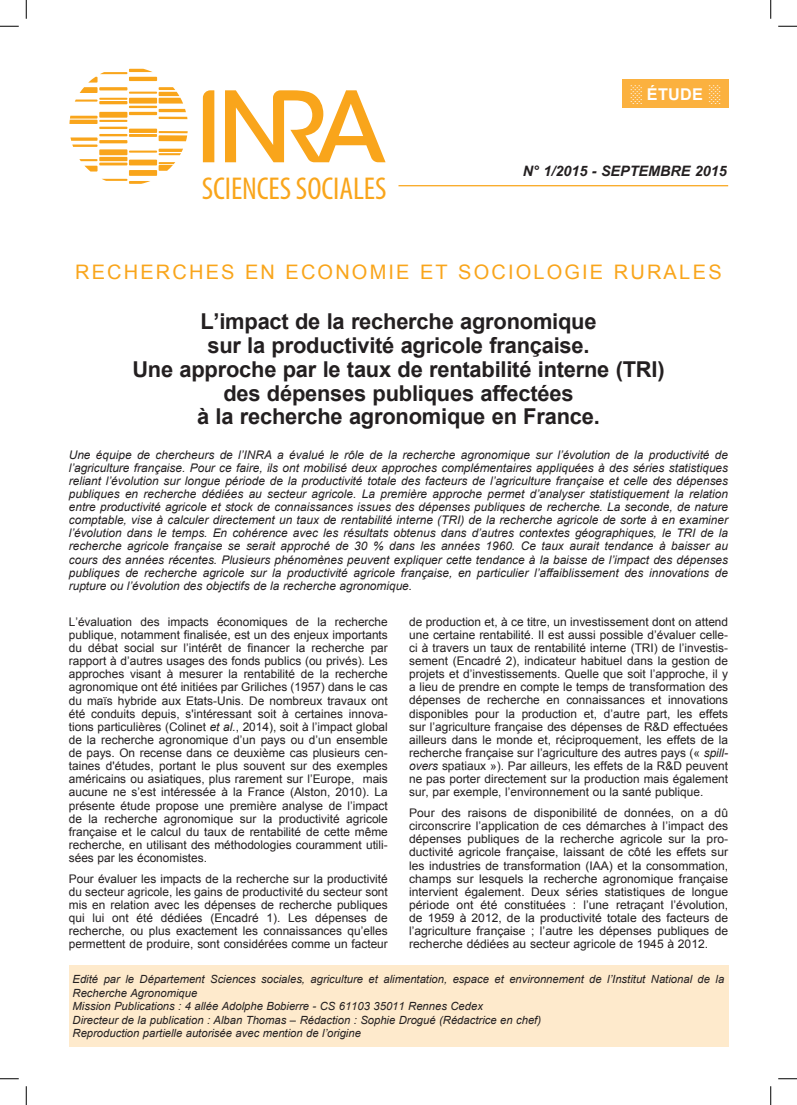
<style>
.page{position:relative;width:797px;height:1105px;background:#fff}
.page>*{position:absolute;margin:0;border:0;box-sizing:border-box;transform-origin:0 0}
.t1{font:condensed 31.75px "Myriad Pro";letter-spacing:-.005em;color:#f9a51b}
.t2{font:700 21.88px/23.8px "Arial";letter-spacing:-.01em;color:#231f20;text-align:center}
.t3{font:20px "Arial";letter-spacing:.11em;color:#f9a51b}
.t4{font:700 16.25px "Arial";letter-spacing:.015em;color:#fff}
.t5{font:italic 700 14.38px "Arial";color:#231f20}
.t6{font:11.88px/13.1px "Arial";color:#231f20;text-align:justify}
.t7{font:italic 11.88px/13.1px "Arial";color:#231f20;text-align:justify}
.t8{font:italic 11.25px/13.5px "Arial";color:#231f20}
.s1{font-style:italic}
</style>
<div class="page">
<hr style="left:398px;top:185px;width:330px;height:1px;background:#f9a51b">
<svg style="left:203px;top:90px;width:182px;height:72px"></svg>
<svg style="left:70px;top:137px;width:27px;height:10px"></svg>
<svg style="left:79px;top:159px;width:18px;height:13px"></svg>
<svg style="left:69px;top:116px;width:28px;height:8px"></svg>
<svg style="left:75px;top:100px;width:22px;height:2px"></svg>
<svg style="left:80px;top:69px;width:73px;height:24px"></svg>
<hr style="left:129px;top:134px;width:28px;height:3px;background:#f9a51b">
<hr style="left:129px;top:112px;width:28px;height:3px;background:#f9a51b">
<hr style="left:129px;top:151px;width:28px;height:2px;background:#f9a51b">
<hr style="left:129px;top:129px;width:28px;height:4px;background:#f9a51b">
<hr style="left:129px;top:106px;width:28px;height:2px;background:#f9a51b">
<hr style="left:99px;top:87px;width:28px;height:3px;background:#f9a51b">
<div style="left:129px;top:160px;width:28px;height:5px;background:#f9a51b"></div>
<div style="left:129px;top:170px;width:28px;height:6px;background:#f9a51b"></div>
<svg style="left:159px;top:131px;width:29px;height:10px"></svg>
<svg style="left:159px;top:149px;width:24px;height:6px"></svg>
<hr style="left:129px;top:77px;width:28px;height:4px;background:#f9a51b">
<hr style="left:129px;top:92px;width:28px;height:2px;background:#f9a51b">
<svg style="left:159px;top:162px;width:16px;height:9px"></svg>
<div style="left:129px;top:98px;width:28px;height:6px;background:#f9a51b"></div>
<svg style="left:102px;top:179px;width:48px;height:5px"></svg>
<hr style="left:99px;top:157px;width:28px;height:4px;background:#f9a51b">
<hr style="left:99px;top:163px;width:28px;height:2px;background:#f9a51b">
<svg style="left:159px;top:87px;width:28px;height:32px"></svg>
<hr style="left:99px;top:98px;width:28px;height:2px;background:#f9a51b">
<div style="left:99px;top:112px;width:28px;height:6px;background:#f9a51b"></div>
<hr style="left:99px;top:120px;width:28px;height:2px;background:#f9a51b">
<hr style="left:99px;top:101px;width:28px;height:3px;background:#f9a51b">
<hr style="left:99px;top:140px;width:28px;height:3px;background:#f9a51b">
<div style="left:99px;top:149px;width:28px;height:6px;background:#f9a51b"></div>
<hr style="left:99px;top:127px;width:28px;height:2px;background:#f9a51b">
<hr style="left:99px;top:134px;width:28px;height:2px;background:#f9a51b">
<div style="left:69px;top:965px;width:659px;height:82px;background:#feeacc"></div>
<div style="left:622px;top:79px;width:106px;height:29px;background:#fbb13f"></div>
<svg style="left:0;top:25px;width:19px;height:2px"></svg>
<svg style="left:778px;top:25px;width:19px;height:2px"></svg>
<svg style="left:0;top:1078px;width:19px;height:1px"></svg>
<svg style="left:778px;top:1078px;width:19px;height:1px"></svg>
<svg style="left:25px;top:0;width:2px;height:19px"></svg>
<svg style="left:25px;top:1086px;width:2px;height:19px"></svg>
<svg style="left:770px;top:0;width:1px;height:19px"></svg>
<svg style="left:770px;top:1086px;width:1px;height:19px"></svg>
<h1 class="t1" style="left:202px;top:169px;width:186px">SCIENCES SOCIALES</h1>
<h3 class="t4" style="left:630px;top:83px;width:91px">░ ÉTUDE ░</h3>
<p class="t5" style="left:523px;top:162px;width:205px">N° 1/2015 - SEPTEMBRE 2015</p>
<h3 class="t3" style="left:75px;top:259px;width:648px">RECHERCHES EN ECONOMIE ET SOCIOLOGIE RURALES</h3>
<h2 class="t2" style="left:132px;top:310px;width:534px">L’impact de la recherche agronomique<br>sur la productivité agricole française.<br>Une approche par le taux de rentabilité interne (TRI) des dépenses publiques affectées<br>à la recherche agronomique en France.</h2>
<p class="t7" style="left:69px;top:448px;width:661px">Une équipe de chercheurs de l’INRA a évalué le rôle de la recherche agronomique sur l’évolution de la productivité de l’agriculture française. Pour ce faire, ils ont mobilisé deux approches complémentaires appliquées à des séries statistiques reliant l’évolution sur longue période de la productivité totale des facteurs de l’agriculture française et celle des dépenses publiques en recherche dédiées au secteur agricole. La première approche permet d’analyser statistiquement la relation entre productivité agricole et stock de connaissances issues des dépenses publiques de recherche. La seconde, de nature comptable, vise à calculer directement un taux de rentabilité interne (TRI) de la recherche agricole de sorte à en examiner l’évolution dans le temps. En cohérence avec les résultats obtenus dans d’autres contextes géographiques, le TRI de la recherche agricole française se serait approché de 30 % dans les années 1960. Ce taux aurait tendance à baisser au cours des années récentes. Plusieurs phénomènes peuvent expliquer cette tendance à la baisse de l’impact des dépenses publiques de recherche agricole sur la productivité agricole française, en particulier l’affaiblissement des innovations de rupture ou l’évolution des objectifs de la recherche agronomique.</p>
<p class="t6" style="left:69px;top:615px;width:320px">L’évaluation des impacts économiques de la recherche publique, notamment finalisée, est un des enjeux importants du débat social sur l’intérêt de financer la recherche par rapport à d’autres usages des fonds publics (ou privés). Les approches visant à mesurer la rentabilité de la recherche agronomique ont été initiées par Griliches (1957) dans le cas du maïs hybride aux Etats-Unis. De nombreux travaux ont été conduits depuis, s'intéressant soit à certaines innova&shy;tions particulières (Colinet <span class="s1">et al.</span>, 2014), soit à l’impact global de la recherche agronomique d’un pays ou d’un ensemble de pays. On recense dans ce deuxième cas plusieurs cen&shy;taines d'études, portant le plus souvent sur des exemples américains ou asiatiques, plus rarement sur l’Europe, mais aucune ne s’est intéressée à la France (Alston, 2010). La présente étude propose une première analyse de l’impact de la recherche agronomique sur la productivité agricole française et le calcul du taux de rentabilité de cette même recherche, en utilisant des méthodologies couramment utili&shy;sées par les économistes.</p>
<p class="t6" style="left:69px;top:872px;width:320px">Pour évaluer les impacts de la recherche sur la productivité du secteur agricole, les gains de productivité du secteur sont mis en relation avec les dépenses de recherche publiques qui lui ont été dédiées (Encadré 1). Les dépenses de recherche, ou plus exactement les connaissances qu’elles permettent de produire, sont considérées comme un facteur</p>
<p class="t6" style="left:409px;top:615px;width:320px">de production et, à ce titre, un investissement dont on attend une certaine rentabilité. Il est aussi possible d’évaluer celle&shy;ci à travers un taux de rentabilité interne (TRI) de l’investis&shy;sement (Encadré 2), indicateur habituel dans la gestion de projets et d’investissements. Quelle que soit l’approche, il y a lieu de prendre en compte le temps de transformation des dépenses de recherche en connaissances et innovations disponibles pour la production et, d’autre part, les effets sur l’agriculture française des dépenses de R&amp;D effectuées ailleurs dans le monde et, réciproquement, les effets de la recherche française sur l’agriculture des autres pays (« <span class="s1">spill&shy;overs</span> spatiaux »). Par ailleurs, les effets de la R&amp;D peuvent ne pas porter directement sur la production mais également sur, par exemple, l’environnement ou la santé publique.</p>
<p class="t6" style="left:409px;top:806px;width:320px">Pour des raisons de disponibilité de données, on a dû circonscrire l’application de ces démarches à l’impact des dépenses publiques de la recherche agricole sur la pro&shy;ductivité agricole française, laissant de côté les effets sur les industries de transformation (IAA) et la consommation, champs sur lesquels la recherche agronomique française intervient également. Deux séries statistiques de longue période ont été constituées : l’une retraçant l’évolution, de 1959 à 2012, de la productivité totale des facteurs de l’agriculture française ; l’autre les dépenses publiques de recherche dédiées au secteur agricole de 1945 à 2012.</p>
<p class="t8" style="left:73px;top:973px;width:653px">Edité par le Département Sciences sociales, agriculture et alimentation, espace et environnement de l’Institut National de la Recherche Agronomique<br>Mission Publications : 4 allée Adolphe Bobierre - CS 61103 35011 Rennes Cedex<br>Directeur de la publication : Alban Thomas – Rédaction : Sophie Drogué (Rédactrice en chef)<br>Reproduction partielle autorisée avec mention de l’origine</p>
</div>
